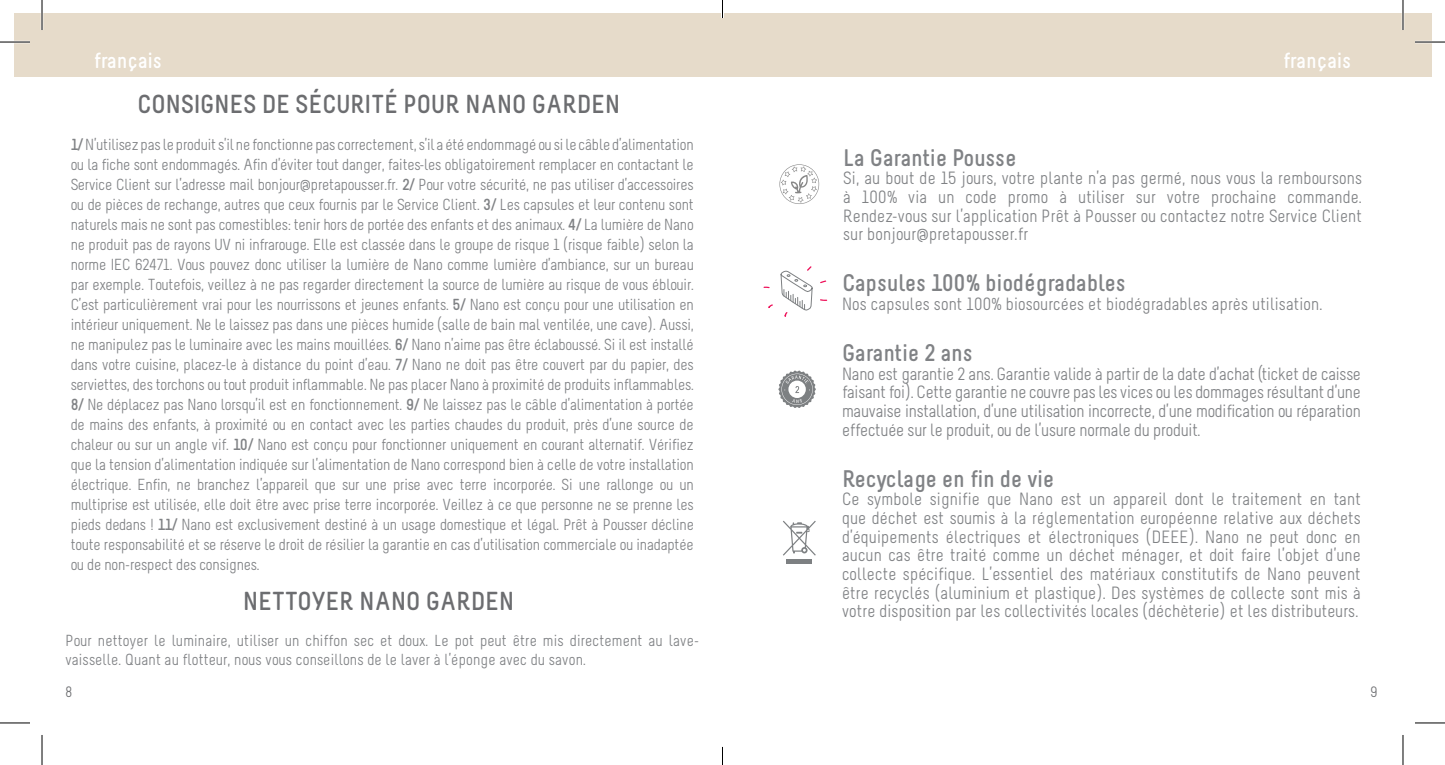
<style>
.page{position:relative;width:1445px;height:765px;background:#fff}
.page>*{position:absolute;margin:0;border:0;box-sizing:border-box;transform-origin:0 0}
.t1{font:700 26px "Melbourne";color:#6c6d70}
.t2{font:700 24px "Melbourne";color:#808285}
.t3{font:700 22px "Melbourne";color:#fff}
.t4{font:17.8px/18.6px "Melbourne";letter-spacing:.01em;color:#808285;text-align:justify}
.t5{font:16px/20px "Melbourne";letter-spacing:.01em;color:#808285;text-align:justify}
.t6{font:15px "Melbourne";color:#6c6d70}
.s1{font-weight:700}
</style>
<div class="page">
<div style="left:14px;top:14px;width:1417px;height:63px;background:#e6dbca"></div>
<svg style="left:779px;top:164px;width:40px;height:40px"></svg>
<svg style="left:783px;top:520px;width:33px;height:35px"></svg>
<hr style="left:786px;top:559px;width:26px;height:4px;background:#7d8082">
<svg style="left:778px;top:370px;width:38px;height:38px"></svg>
<svg style="left:768px;top:304px;width:5px;height:4px"></svg>
<svg style="left:763px;top:286px;width:7px;height:2px"></svg>
<svg style="left:780px;top:266px;width:47px;height:51px"></svg>
<hr style="left:0;top:41px;width:30px;height:2px;background:#fff">
<hr style="left:1415px;top:41px;width:30px;height:2px;background:#fff">
<hr style="left:41px;top:0;width:2px;height:30px;background:#fff">
<hr style="left:1401px;top:0;width:3px;height:30px;background:#fff">
<hr style="left:0;top:42px;width:30px;height:1px;background:#000">
<hr style="left:1415px;top:42px;width:30px;height:1px;background:#000">
<hr style="left:0;top:722px;width:30px;height:1px;background:#000">
<hr style="left:1415px;top:722px;width:30px;height:1px;background:#000">
<hr style="left:42px;top:0;width:1px;height:30px;background:#000">
<hr style="left:42px;top:734px;width:1px;height:30px;background:#000">
<hr style="left:1402px;top:0;width:1px;height:30px;background:#000">
<hr style="left:1402px;top:734px;width:1px;height:30px;background:#000">
<hr style="left:721px;top:0;width:3px;height:18px;background:#fff">
<svg style="left:722px;top:0;width:1px;height:18px"></svg>
<svg style="left:722px;top:746px;width:1px;height:18px"></svg>
<h3 class="t3" style="left:94px;top:47px;width:70px">français</h3>
<h3 class="t3" style="left:1283px;top:47px;width:70px">français</h3>
<h1 class="t1" style="left:137px;top:88px;width:484px">CONSIGNES DE SÉCURITÉ POUR NANO GARDEN</h1>
<p class="t5" style="left:71px;top:136px;width:625px"><span class="s1">1/</span> N’utilisez pas le produit s’il ne fonctionne pas correctement, s’il a été endommagé ou si le câble d’alimentation ou la fiche sont endommagés. Afin d’éviter tout danger, faites-les obligatoirement remplacer en contactant le Service Client sur l’adresse mail bonjour@pretapousser.fr. <span class="s1">2/</span> Pour votre sécurité, ne pas utiliser d’accessoires ou de pièces de rechange, autres que ceux fournis par le Service Client. <span class="s1">3/</span> Les capsules et leur contenu sont naturels mais ne sont pas comestibles: tenir hors de portée des enfants et des animaux. <span class="s1">4/</span> La lumière de Nano ne produit pas de rayons UV ni infrarouge. Elle est classée dans le groupe de risque 1 (risque faible) selon la norme IEC 62471. Vous pouvez donc utiliser la lumière de Nano comme lumière d’ambiance, sur un bureau par exemple. Toutefois, veillez à ne pas regarder directement la source de lumière au risque de vous éblouir.<br>C’est particulièrement vrai pour les nourrissons et jeunes enfants. <span class="s1">5/</span> Nano est conçu pour une utilisation en intérieur uniquement. Ne le laissez pas dans une pièces humide (salle de bain mal ventilée, une cave). Aussi, ne manipulez pas le luminaire avec les mains mouillées. <span class="s1">6/</span> Nano n’aime pas être éclaboussé. Si il est installé dans votre cuisine, placez-le à distance du point d’eau. <span class="s1">7/</span> Nano ne doit pas être couvert par du papier, des serviettes, des torchons ou tout produit inflammable. Ne pas placer Nano à proximité de produits inflammables.<br><span class="s1">8/</span> Ne déplacez pas Nano lorsqu’il est en fonctionnement. <span class="s1">9/</span> Ne laissez pas le câble d’alimentation à portée de mains des enfants, à proximité ou en contact avec les parties chaudes du produit, près d’une source de chaleur ou sur un angle vif. <span class="s1">10/</span> Nano est conçu pour fonctionner uniquement en courant alternatif. Vérifiez que la tension d’alimentation indiquée sur l’alimentation de Nano correspond bien à celle de votre installation électrique. Enfin, ne branchez l’appareil que sur une prise avec terre incorporée. Si une rallonge ou un multiprise est utilisée, elle doit être avec prise terre incorporée. Veillez à ce que personne ne se prenne les pieds dedans ! <span class="s1">11/</span> Nano est exclusivement destiné à un usage domestique et légal. Prêt à Pousser décline toute responsabilité et se réserve le droit de résilier la garantie en cas d’utilisation commerciale ou inadaptée ou de non-respect des consignes.</p>
<h1 class="t1" style="left:243px;top:585px;width:273px">NETTOYER NANO GARDEN</h1>
<p class="t5" style="left:65px;top:632px;width:635px;line-height:18.6px">Pour nettoyer le luminaire, utiliser un chiffon sec et doux. Le pot peut être mis directement au lave&shy;vaisselle. Quant au flotteur, nous vous conseillons de le laver à l’éponge avec du savon.</p>
<h2 class="t2" style="left:843px;top:143px;width:175px">La Garantie Pousse</h2>
<p class="t4" style="left:843px;top:170px;width:520px">Si, au bout de 15 jours, votre plante n’a pas germé, nous vous la remboursons à 100% via un code promo à utiliser sur votre prochaine commande.<br>Rendez-vous sur l’application Prêt à Pousser ou contactez notre Service Client sur bonjour@pretapousser.fr</p>
<h2 class="t2" style="left:842px;top:268px;width:285px">Capsules 100% biodégradables</h2>
<p class="t4" style="left:842px;top:296px;width:482px">Nos capsules sont 100% biosourcées et biodégradables après utilisation.</p>
<h2 class="t2" style="left:842px;top:338px;width:132px">Garantie 2 ans</h2>
<p class="t4" style="left:842px;top:366px;width:520px">Nano est garantie 2 ans. Garantie valide à partir de la date d’achat (ticket de caisse faisant foi). Cette garantie ne couvre pas les vices ou les dommages résultant d’une mauvaise installation, d’une utilisation incorrecte, d’une modification ou réparation effectuée sur le produit, ou de l’usure normale du produit.</p>
<h2 class="t2" style="left:842px;top:463px;width:214px">Recyclage en fin de vie</h2>
<p class="t4" style="left:842px;top:491px;width:520px">Ce symbole signifie que Nano est un appareil dont le traitement en tant que déchet est soumis à la réglementation européenne relative aux déchets d’équipements électriques et électroniques (DEEE). Nano ne peut donc en aucun cas être traité comme un déchet ménager, et doit faire l’objet d’une collecte spécifique. L’essentiel des matériaux constitutifs de Nano peuvent être recyclés (aluminium et plastique). Des systèmes de collecte sont mis à votre disposition par les collectivités locales (déchèterie) et les distributeurs.</p>
<p class="t6" style="left:65px;top:683px;width:8px">8</p>
<p class="t6" style="left:1370px;top:683px;width:8px">9</p>
</div>
